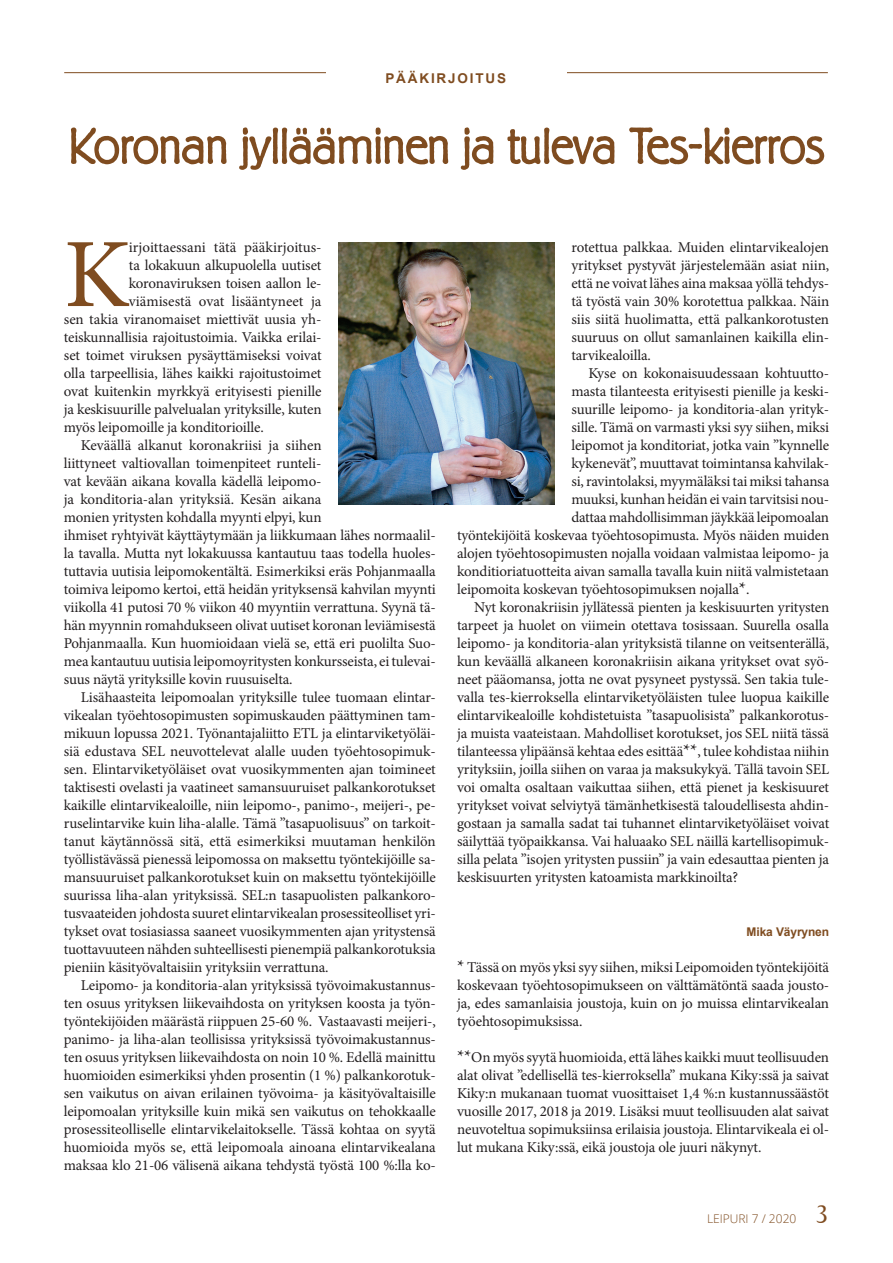
<style>
.page{position:relative;width:893px;height:1263px;background:#fff}
.page>*{position:absolute;margin:0;border:0;box-sizing:border-box;transform-origin:0 0}
.LEIPIS{font:98.1px "Minion Pro";color:#7f4c20}
.PÄÄOTSIKKO{font:300 51px "Berliner Grotesk";letter-spacing:-.03em;color:#7f4c20}
.t1{font:27px "Baker Signet BT";color:#7f4c20}
.LEIPIS-2{font:15px/18px "Minion Pro";letter-spacing:-.01em;color:#231f20;text-align:justify}
.ARIAL{font:700 13.5px "Arial";letter-spacing:.135em;color:#7f4c20}
.t2{font:300 12px "Open Sans";color:#7f4c20}
.KIRJOITTAJA{font:700 12px "Arial";letter-spacing:-.01em;color:#7f4c20}
.s1{font-size:18px}
</style>
<div class="page">
<hr style="left:64px;top:72px;width:764px;height:1px;background:#7f4c20">
<div style="left:326px;top:43px;width:241px;height:85px;background:#fff"></div>
<img style="left:339px;top:242px;width:215px;height:262px">
<p class="ARIAL" style="left:385px;top:69px;width:122px">PÄÄKIRJOITUS</p>
<p class="PÄÄOTSIKKO" style="left:68px;top:117px;width:759px">Koronan jyllääminen ja tuleva Tes-kierros</p>
<p class="LEIPIS" style="left:64px;top:209px;width:68px">K</p>
<p class="LEIPIS-2" style="left:129px;top:238px;width:194px">irjoittaessani tätä pääkirjoitus-</p>
<p class="LEIPIS-2" style="left:129px;top:256px;width:194px">ta lokakuun alkupuolella uutiset</p>
<p class="LEIPIS-2" style="left:129px;top:274px;width:194px">koronaviruksen toisen aallon le-</p>
<p class="LEIPIS-2" style="left:129px;top:292px;width:194px">viämisestä ovat lisääntyneet ja</p>
<p class="LEIPIS-2" style="left:64px;top:310px;width:259px">sen takia viranomaiset miettivät uusia yh-</p>
<p class="LEIPIS-2" style="left:64px;top:328px;width:259px">teiskunnallisia rajoitustoimia. Vaikka erilai-</p>
<p class="LEIPIS-2" style="left:64px;top:346px;width:259px">set toimet viruksen pysäyttämiseksi voivat</p>
<p class="LEIPIS-2" style="left:64px;top:364px;width:259px">olla tarpeellisia, lähes kaikki rajoitustoimet</p>
<p class="LEIPIS-2" style="left:64px;top:382px;width:259px">ovat kuitenkin myrkkyä erityisesti pienille</p>
<p class="LEIPIS-2" style="left:64px;top:400px;width:259px">ja keskisuurille palvelualan yrityksille, kuten</p>
<p class="LEIPIS-2" style="left:64px;top:418px;width:201px">myös leipomoille ja konditorioille.</p>
<p class="LEIPIS-2" style="left:64px;top:436px;width:374px;text-align:left;text-indent:17px">Keväällä alkanut koronakriisi ja siihen<br>liittyneet valtiovallan toimenpiteet runteli-<br>vat kevään aikana kovalla kädellä leipomo-<br>ja konditoria-alan yrityksiä. Kesän aikana<br>monien yritysten kohdalla myynti elpyi, kun<br>ihmiset ryhtyivät käyttäytymään ja liikkumaan lähes normaalil&shy;la tavalla. Mutta nyt lokakuussa kantautuu taas todella huoles&shy;tuttavia uutisia leipomokentältä. Esimerkiksi eräs Pohjanmaalla toimiva leipomo kertoi, että heidän yrityksensä kahvilan myynti viikolla 41 putosi 70 % viikon 40 myyntiin verrattuna. Syynä tä&shy;hän myynnin romahdukseen olivat uutiset koronan leviämisestä Pohjanmaalla. Kun huomioidaan vielä se, että eri puolilta Suo&shy;mea kantautuu uutisia leipomoyritysten konkursseista, ei tulevai&shy;suus näytä yrityksille kovin ruusuiselta.</p>
<p class="LEIPIS-2" style="left:64px;top:688px;width:374px;text-indent:17px">Lisähaasteita leipomoalan yrityksille tulee tuomaan elintar&shy;vikealan työehtosopimusten sopimuskauden päättyminen tam&shy;mikuun lopussa 2021. Työnantajaliitto ETL ja elintarviketyöläi&shy;siä edustava SEL neuvottelevat alalle uuden työehtosopimuk&shy;sen. Elintarviketyöläiset ovat vuosikymmenten ajan toimineet taktisesti ovelasti ja vaatineet samansuuruiset palkankorotukset kaikille elintarvikealoille, niin leipomo-, panimo-, meijeri-, pe&shy;ruselintarvike kuin liha-alalle. Tämä ”tasapuolisuus” on tarkoit&shy;tanut käytännössä sitä, että esimerkiksi muutaman henkilön työllistävässä pienessä leipomossa on maksettu työntekijöille sa&shy;mansuuruiset palkankorotukset kuin on maksettu työntekijöille suurissa liha-alan yrityksissä. SEL:n tasapuolisten palkankoro&shy;tusvaateiden johdosta suuret elintarvikealan prosessiteolliset yri&shy;tykset ovat tosiasiassa saaneet vuosikymmenten ajan yritystensä tuottavuuteen nähden suhteellisesti pienempiä palkankorotuksia pieniin käsityövaltaisiin yrityksiin verrattuna.</p>
<p class="LEIPIS-2" style="left:64px;top:976px;width:374px;text-indent:17px">Leipomo- ja konditoria-alan yrityksissä työvoimakustannus&shy;ten osuus yrityksen liikevaihdosta on yrityksen koosta ja työn&shy;työntekijöiden määrästä riippuen 25-60 %. Vastaavasti meijeri-, panimo- ja liha-alan teollisissa yrityksissä työvoimakustannus&shy;ten osuus yrityksen liikevaihdosta on noin 10 %. Edellä mainittu huomioiden esimerkiksi yhden prosentin (1 %) palkankorotuk&shy;sen vaikutus on aivan erilainen työvoima- ja käsityövaltaisille leipomoalan yrityksille kuin mikä sen vaikutus on tehokkaalle prosessiteolliselle elintarvikelaitokselle. Tässä kohtaa on syytä huomioida myös se, että leipomoala ainoana elintarvikealana maksaa klo 21-06 välisenä aikana tehdystä työstä 100 %:lla ko-</p>
<p class="LEIPIS-2" style="left:571px;top:238px;width:259px">rotettua palkkaa. Muiden elintarvikealojen yritykset pystyvät järjestelemään asiat niin, että ne voivat lähes aina maksaa yöllä tehdys&shy;tä työstä vain 30% korotettua palkkaa. Näin siis siitä huolimatta, että palkankorotusten suuruus on ollut samanlainen kaikilla elin&shy;tarvikealoilla.</p>
<p class="LEIPIS-2" style="left:588px;top:364px;width:242px">Kyse on kokonaisuudessaan kohtuutto-</p>
<p class="LEIPIS-2" style="left:571px;top:382px;width:259px">masta tilanteesta erityisesti pienille ja keski-</p>
<p class="LEIPIS-2" style="left:571px;top:400px;width:259px">suurille leipomo- ja konditoria-alan yrityk-</p>
<p class="LEIPIS-2" style="left:571px;top:418px;width:259px">sille. Tämä on varmasti yksi syy siihen, miksi</p>
<p class="LEIPIS-2" style="left:571px;top:436px;width:259px">leipomot ja konditoriat, jotka vain ”kynnelle</p>
<p class="LEIPIS-2" style="left:571px;top:454px;width:259px">kykenevät”, muuttavat toimintansa kahvilak-</p>
<p class="LEIPIS-2" style="left:571px;top:472px;width:259px">si, ravintolaksi, myymäläksi tai miksi tahansa</p>
<p class="LEIPIS-2" style="left:571px;top:490px;width:259px">muuksi, kunhan heidän ei vain tarvitsisi nou-</p>
<p class="LEIPIS-2" style="left:571px;top:508px;width:259px">dattaa mahdollisimman jäykkää leipomoalan</p>
<p class="LEIPIS-2" style="left:457px;top:526px;width:374px">työntekijöitä koskevaa työehtosopimusta. Myös näiden muiden</p>
<p class="LEIPIS-2" style="left:457px;top:544px;width:374px">alojen työehtosopimusten nojalla voidaan valmistaa leipomo- ja</p>
<p class="LEIPIS-2" style="left:457px;top:562px;width:374px">konditioriatuotteita aivan samalla tavalla kuin niitä valmistetaan</p>
<p class="LEIPIS-2" style="left:457px;top:580px;width:294px">leipomoita koskevan työehtosopimuksen nojalla<span class="s1">*</span>.</p>
<p class="LEIPIS-2" style="left:457px;top:598px;width:374px;text-indent:17px">Nyt koronakriisin jyllätessä pienten ja keskisuurten yritysten tarpeet ja huolet on viimein otettava tosissaan. Suurella osalla leipomo- ja konditoria-alan yrityksistä tilanne on veitsenterällä, kun keväällä alkaneen koronakriisin aikana yritykset ovat syö&shy;neet pääomansa, jotta ne ovat pysyneet pystyssä. Sen takia tule&shy;valla tes-kierroksella elintarviketyöläisten tulee luopua kaikille elintarvikealoille kohdistetuista ”tasapuolisista” palkankorotus&shy;ja muista vaateistaan. Mahdolliset korotukset, jos SEL niitä tässä tilanteessa ylipäänsä kehtaa edes esittää<span class="s1">**</span>, tulee kohdistaa niihin yrityksiin, joilla siihen on varaa ja maksukykyä. Tällä tavoin SEL voi omalta osaltaan vaikuttaa siihen, että pienet ja keskisuuret yritykset voivat selviytyä tämänhetkisestä taloudellisesta ahdin&shy;gostaan ja samalla sadat tai tuhannet elintarviketyöläiset voivat säilyttää työpaikkansa. Vai haluaako SEL näillä kartellisopimuk&shy;silla pelata ”isojen yritysten pussiin” ja vain edesauttaa pienten ja keskisuurten yritysten katoamista markkinoilta?</p>
<p class="KIRJOITTAJA" style="left:747px;top:923px;width:84px">Mika Väyrynen</p>
<p class="LEIPIS-2" style="left:457px;top:958px;width:374px"><span class="s1">*</span> Tässä on myös yksi syy siihen, miksi Leipomoiden työntekijöitä koskevaan työehtosopimukseen on välttämätöntä saada jousto&shy;ja, edes samanlaisia joustoja, kuin on jo muissa elintarvikealan työehtosopimuksissa.</p>
<p class="LEIPIS-2" style="left:457px;top:1048px;width:374px"><span class="s1">**</span>On myös syytä huomioida, että lähes kaikki muut teollisuuden alat olivat ”edellisellä tes-kierroksella” mukana Kiky:ssä ja saivat Kiky:n mukanaan tuomat vuosittaiset 1,4 %:n kustannussäästöt vuosille 2017, 2018 ja 2019. Lisäksi muut teollisuuden alat saivat neuvoteltua sopimuksiinsa erilaisia joustoja. Elintarvikeala ei ol&shy;lut mukana Kiky:ssä, eikä joustoja ole juuri näkynyt.</p>
<p class="t2" style="left:707px;top:1210px;width:91px">LEIPURI 7 / 2020</p>
<p class="t1" style="left:815px;top:1198px;width:16px">3</p>
</div>
